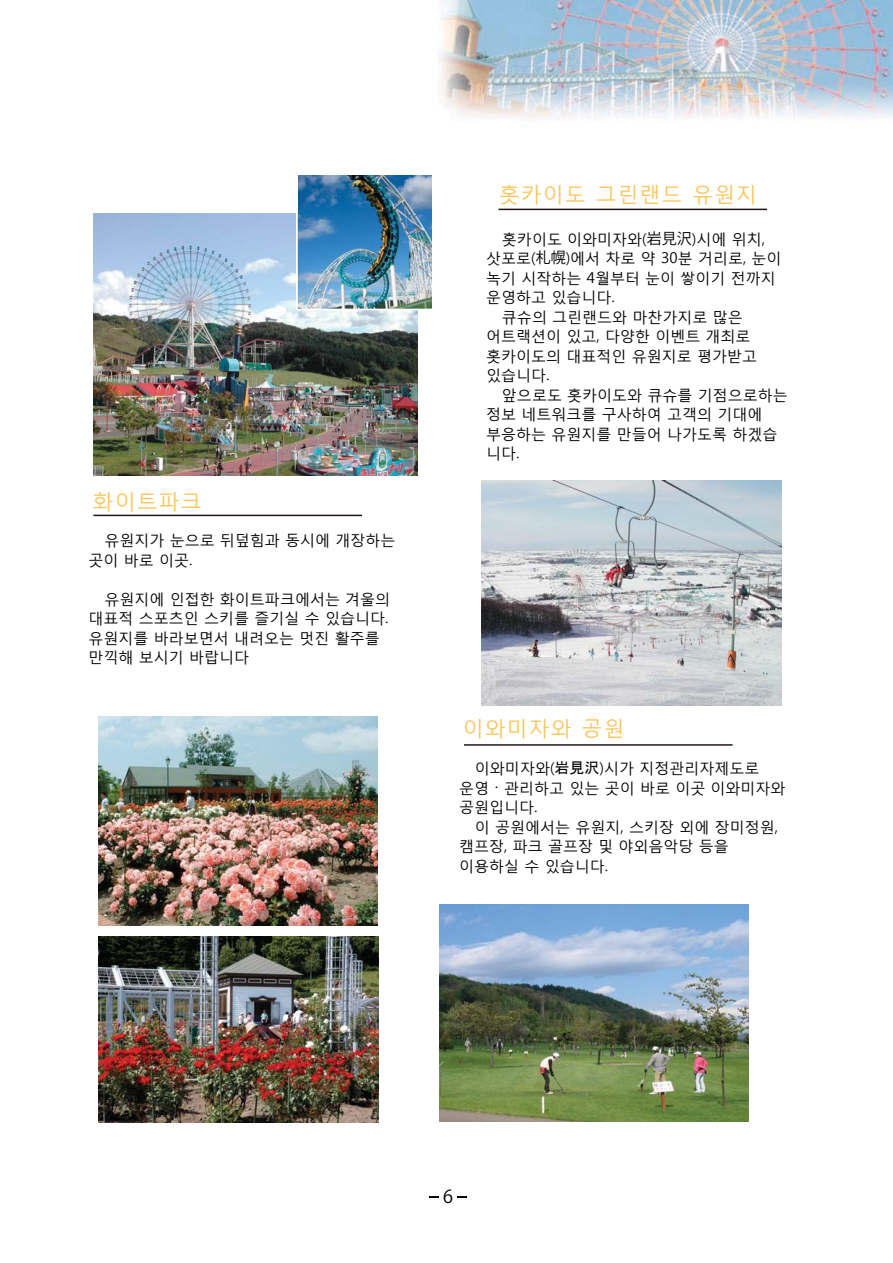
<style>
.page{position:relative;width:893px;height:1263px;background:#fff}
.page>*{position:absolute;margin:0;border:0;box-sizing:border-box;transform-origin:0 0}
.t1{font:21px "Malgun Gothic";letter-spacing:.05em;color:#fac65d}
.t2{font:18px "Koz Go Pro Regular 90 msp RKSJ H";color:#010202}
.t3{font:15px/19.5px "Malgun Gothic";color:#010202}
.s1{font-family:"Koz Go Pro Regular 90 msp RKSJ H"}
.s2{font-family:"MS Gothic"}
.s3{font-family:"Adobe Myungjo Std";font-weight:500}
</style>
<div class="page">
<img style="left:439px;top:905px;width:310px;height:217px">
<img style="left:482px;top:480px;width:300px;height:225px">
<img style="left:439px;top:1px;width:454px;height:118px">
<hr style="left:498px;top:209px;width:269px;height:1px;background:#1f1614">
<hr style="left:93px;top:515px;width:269px;height:1px;background:#1f1614">
<hr style="left:464px;top:744px;width:268px;height:2px;background:#1f1614">
<img style="left:93px;top:214px;width:324px;height:261px">
<img style="left:299px;top:176px;width:132px;height:131px">
<div style="left:296px;top:172px;width:138px;height:138px;border:2px solid #fff"></div>
<img style="left:98px;top:717px;width:279px;height:209px">
<img style="left:99px;top:937px;width:279px;height:186px">
<svg style="left:457px;top:1196px;width:10px;height:2px"></svg>
<svg style="left:429px;top:1196px;width:10px;height:2px"></svg>
<h1 class="t1" style="left:93px;top:485px;width:111px">화이트파크</h1>
<p class="t3" style="left:89px;top:529px;width:309px;text-indent:16px">유원지가 눈으로 뒤덮힘과 동시에 개장하는 곳이 바로 이곳.</p>
<p class="t3" style="left:89px;top:588px;width:303px;text-indent:16px">유원지에 인접한 화이트파크에서는 겨울의 대표적 스포츠인 스키를 즐기실 수 있습니다. 유원지를 바라보면서 내려오는 멋진 활주를 만끽해 보시기 바랍니다</p>
<h1 class="t1" style="left:499px;top:179px;width:260px">홋카이도 그린랜드 유원지</h1>
<p class="t3" style="left:502px;top:228px;width:264px">홋카이도 이와미자와(<span class="s1">岩見沢</span>)시에 위치,</p>
<p class="t3" style="left:486px;top:247px;width:297px">삿포로(<span class="s1">札幌</span>)에서 차로 약 30분 거리로, 눈이</p>
<p class="t3" style="left:486px;top:267px;width:291px">녹기 시작하는 4월부터 눈이 쌓이기 전까지</p>
<p class="t3" style="left:486px;top:286px;width:130px">운영하고 있습니다.</p>
<p class="t3" style="left:502px;top:306px;width:242px">큐슈의 그린랜드와 마찬가지로 많은</p>
<p class="t3" style="left:486px;top:325px;width:266px">어트랙션이 있고, 다양한 이벤트 개최로</p>
<p class="t3" style="left:486px;top:345px;width:272px">홋카이도의 대표적인 유원지로 평가받고</p>
<p class="t3" style="left:486px;top:364px;width:65px">있습니다.</p>
<p class="t3" style="left:502px;top:384px;width:287px">앞으로도 홋카이도와 큐슈를 기점으로하는</p>
<p class="t3" style="left:486px;top:403px;width:278px">정보 네트워크를 구사하여 고객의 기대에</p>
<p class="t3" style="left:486px;top:423px;width:293px">부응하는 유원지를 만들어 나가도록 하겠습</p>
<p class="t3" style="left:486px;top:442px;width:35px">니다.</p>
<h1 class="t1" style="left:463px;top:713px;width:163px">이와미자와 공원</h1>
<p class="t3" style="left:459px;top:757px;width:328px;text-indent:16px">이와미자와(<span class="s2">岩見沢</span>)시가 지정관리자제도로 운영<span class="s3">·</span>관리하고 있는 곳이 바로 이곳 이와미자와 공원입니다.</p>
<p class="t3" style="left:459px;top:816px;width:320px;text-indent:16px">이 공원에서는 유원지, 스키장 외에 장미정원, 캠프장, 파크 골프장 및 야외음악당 등을 이용하실 수 있습니다.</p>
<p class="t2" style="left:443px;top:1190px;width:11px">6</p>
</div>
